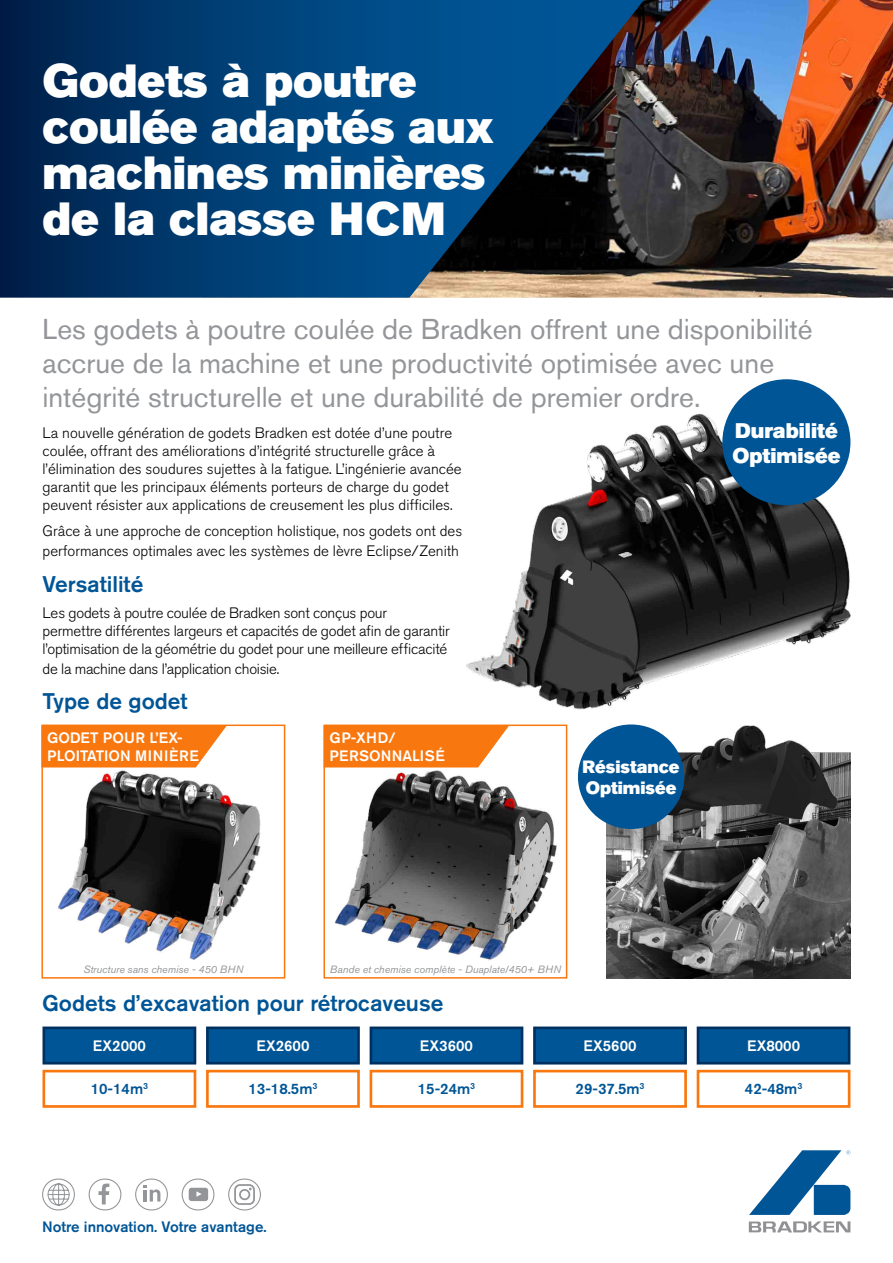
<style>
.page{position:relative;width:893px;height:1263px;background:#fff}
.page>*{position:absolute;margin:0;border:0;box-sizing:border-box;transform-origin:0 0}
.t1{font:46.05px/46px "Akzidenz Grotesk BE Super";color:#fff}
.t2{font:28.5px/34.2px "Akzidenz Grotesk BE";color:#939598}
.t3{font:500 22.5px "Akzidenz Grotesk BE";color:#005596}
.t4{font:21px/25.2px "Akzidenz Grotesk BE Super";color:#fff}
.t5{font:17.7px/21.1px "Akzidenz Grotesk BE Super";color:#fff}
.t6{font:300 15px/18px "Akzidenz Grotesk BE";color:#000}
.t7{font:500 15px "Akzidenz Grotesk BE";color:#005596}
.t8{font:500 15px/18px "Akzidenz Grotesk BE";color:#fff}
.t9{font:500 15px/18px "Akzidenz Grotesk BE";letter-spacing:.02em;color:#fff}
.t10{font:italic 10.5px "Akzidenz Grotesk BE";color:#939598}
</style>
<div class="page">
<img style="left:466px;top:413px;width:384px;height:296px">
<svg style="left:749px;top:1150px;width:101px;height:65px"></svg>
<svg style="left:749px;top:1221px;width:101px;height:11px"></svg>
<div style="left:42px;top:1178px;width:33px;height:32px;border:1px solid #939598;border-radius:15px"></div>
<svg style="left:47px;top:1183px;width:23px;height:23px"></svg>
<div style="left:135px;top:1178px;width:33px;height:32px;border:1px solid #939598;border-radius:15px"></div>
<svg style="left:144px;top:1185px;width:17px;height:16px"></svg>
<div style="left:89px;top:1178px;width:32px;height:32px;border:1px solid #939598;border-radius:15px"></div>
<svg style="left:99px;top:1183px;width:10px;height:21px"></svg>
<div style="left:182px;top:1178px;width:32px;height:32px;border:1px solid #939598;border-radius:15px"></div>
<svg style="left:189px;top:1188px;width:19px;height:13px"></svg>
<div style="left:228px;top:1178px;width:33px;height:32px;border:1px solid #939598;border-radius:15px"></div>
<div style="left:239px;top:1189px;width:11px;height:11px;border:2px solid #939598;border-radius:50%"></div>
<div style="left:234px;top:1184px;width:21px;height:21px;border:2px solid #939598;border-radius:5px"></div>
<img style="left:644px;top:0;width:249px;height:298px">
<svg style="left:0;top:0;width:644px;height:298px;background:#0a3c68"></svg>
<img style="left:43px;top:767px;width:218px;height:193px">
<div style="left:41px;top:724px;width:244px;height:254px;border:1px solid #f9770f"></div>
<svg style="left:41px;top:725px;width:186px;height:42px;background:#f98222"></svg>
<img style="left:325px;top:767px;width:232px;height:194px">
<div style="left:323px;top:724px;width:244px;height:254px;border:1px solid #f9770f"></div>
<svg style="left:324px;top:725px;width:185px;height:42px;background:#f98222"></svg>
<div style="left:722px;top:379px;width:128px;height:126px;background:#005596;border-radius:50%"></div>
<div style="left:43px;top:1026px;width:153px;height:38px;background:#005596;border:3px solid #00305f"></div>
<div style="left:43px;top:1070px;width:153px;height:38px;border:3px solid #f9770f"></div>
<div style="left:206px;top:1026px;width:154px;height:38px;background:#005596;border:3px solid #00305f"></div>
<div style="left:206px;top:1070px;width:154px;height:38px;border:3px solid #f9770f"></div>
<div style="left:370px;top:1026px;width:153px;height:38px;background:#005596;border:3px solid #00305f"></div>
<div style="left:370px;top:1070px;width:153px;height:38px;border:3px solid #f9770f"></div>
<div style="left:533px;top:1026px;width:154px;height:38px;background:#005596;border:3px solid #00305f"></div>
<div style="left:533px;top:1070px;width:154px;height:38px;border:3px solid #f9770f"></div>
<div style="left:697px;top:1026px;width:153px;height:38px;background:#005596;border:3px solid #00305f"></div>
<div style="left:697px;top:1070px;width:153px;height:38px;border:3px solid #f9770f"></div>
<img style="left:606px;top:725px;width:244px;height:253px">
<div style="left:578px;top:724px;width:106px;height:105px;background:#005596;border-radius:50%"></div>
<h1 class="t1" style="left:43px;top:58px;width:453px">Godets à poutre coulée adaptés aux machines minières de la classe HCM</h1>
<h2 class="t2" style="left:43px;top:311px;width:772px">Les godets à poutre coulée de Bradken offrent une disponibilité accrue de la machine et une productivité optimisée avec une intégrité structurelle et une durabilité de premier ordre.</h2>
<p class="t6" style="left:43px;top:424px;width:421px">La nouvelle génération de godets Bradken est dotée d’une poutre coulée, offrant des améliorations d’intégrité structurelle grâce à l’élimination des soudures sujettes à la fatigue. L’ingénierie avancée garantit que les principaux éléments porteurs de charge du godet peuvent résister aux applications de creusement les plus difficiles.</p>
<p class="t6" style="left:43px;top:521px;width:421px;line-height:19.8px">Grâce à une approche de conception holistique, nos godets ont des performances optimales avec les systèmes de lèvre Eclipse/Zenith</p>
<h3 class="t3" style="left:43px;top:570px;width:102px">Versatilité</h3>
<p class="t6" style="left:43px;top:604px;width:409px">Les godets à poutre coulée de Bradken sont conçus pour permettre différentes largeurs et capacités de godet afin de garantir l’optimisation de la géométrie du godet pour une meilleure efficacité</p>
<p class="t6" style="left:43px;top:660px;width:238px">de la machine dans l’application choisie.</p>
<h3 class="t3" style="left:43px;top:687px;width:147px">Type de godet</h3>
<h3 class="t4" style="left:732px;top:418px;width:110px">Durabilité<br>Optimisée</h3>
<p class="t8" style="left:47px;top:728px;width:153px">GODET POUR L’EX-<br>PLOITATION MINIÈRE</p>
<p class="t9" style="left:329px;top:728px;width:117px">GP-XHD/<br>PERSONNALISÉ</p>
<p class="t5" style="left:583px;top:756px;width:98px">Résistance<br>Optimisée</p>
<p class="t10" style="left:83px;top:963px;width:162px">Structure sans chemise - 450 BHN</p>
<p class="t10" style="left:330px;top:963px;width:233px">Bande et chemise complète - Duaplate/450+ BHN</p>
<h3 class="t3" style="left:42px;top:989px;width:403px">Godets d’excavation pour rétrocaveuse</h3>
<p class="t8" style="left:93px;top:1036px;width:55px">EX2000</p>
<p class="t7" style="left:91px;top:1080px;width:59px">10-14m<sup>3</sup></p>
<p class="t8" style="left:256px;top:1036px;width:55px">EX2600</p>
<p class="t7" style="left:248px;top:1080px;width:70px">13-18.5m<sup>3</sup></p>
<p class="t8" style="left:420px;top:1036px;width:55px">EX3600</p>
<p class="t7" style="left:418px;top:1080px;width:59px">15-24m<sup>3</sup></p>
<p class="t8" style="left:583px;top:1036px;width:55px">EX5600</p>
<p class="t7" style="left:576px;top:1080px;width:70px">29-37.5m<sup>3</sup></p>
<p class="t7" style="left:42px;top:1218px;width:226px">Notre innovation. Votre avantage.</p>
<p class="t8" style="left:747px;top:1036px;width:55px">EX8000</p>
<p class="t7" style="left:745px;top:1080px;width:59px">42-48m<sup>3</sup></p>
</div>
